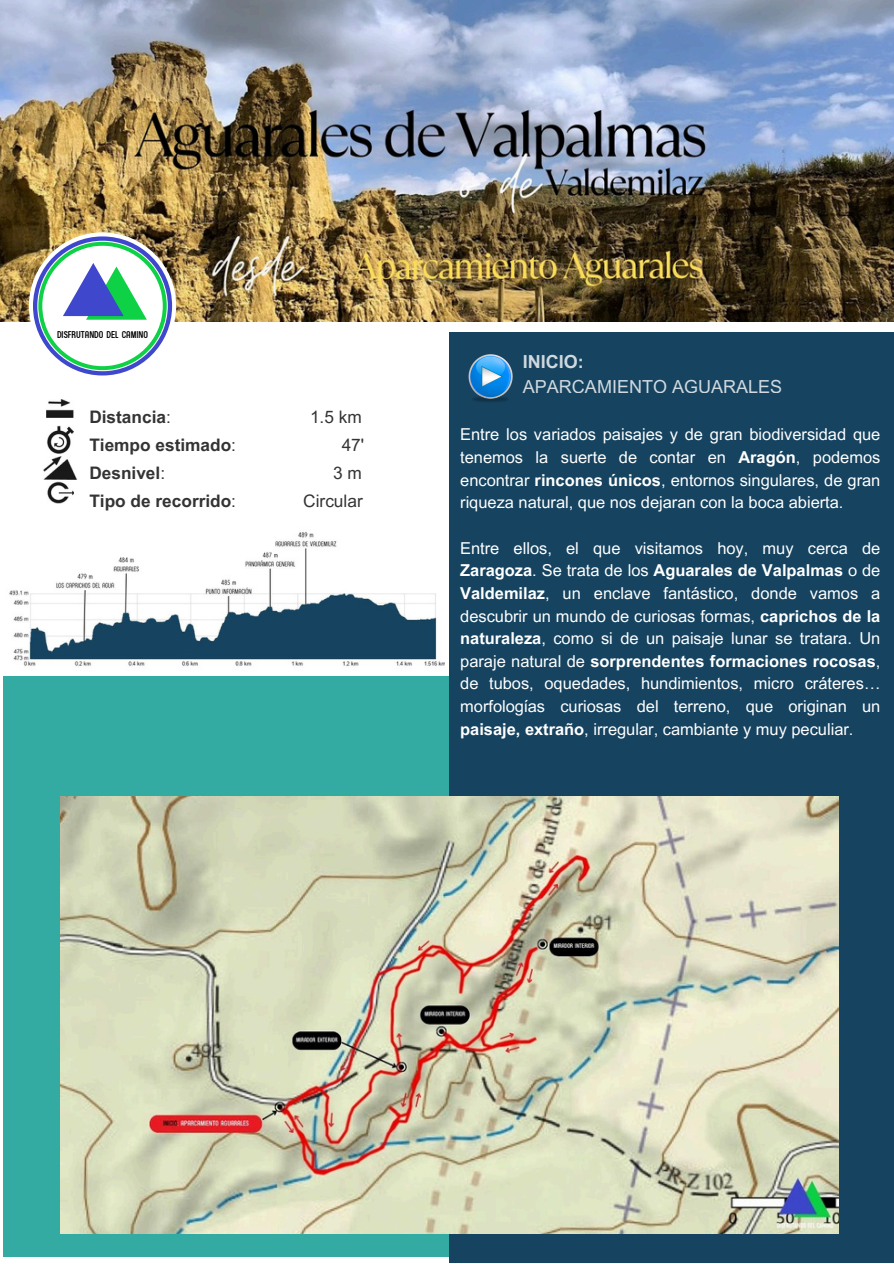
<style>
.page{position:relative;width:894px;height:1264px;background:#fff}
.page>*{position:absolute;margin:0;border:0;box-sizing:border-box;transform-origin:0 0}
.t1{font:18px "Arial MT Pro";color:#fff}
.t2{font:700 18px "Arial MT Pro";color:#fff}
.t3{font:700 17.25px "Arial MT Pro";color:#000}
.t4{font:17.25px "Arial MT Pro";color:#000}
.t5{font:16.35px/22.6px "Arial MT Pro";color:#fff;text-align:justify}
.t6{font:700 9.6px "Arch TH Cond";color:#000}
.s1{font-weight:400}
.s2{font-weight:700}
</style>
<div class="page">
<img style="left:0;top:0;width:893px;height:321px">
<div style="left:29px;top:232px;width:147px;height:147px;background:#fff;border-radius:50%"></div>
<svg style="left:33px;top:236px;width:139px;height:139px"></svg>
<div style="left:449px;top:333px;width:444px;height:929px;background:#154360"></div>
<img style="left:468px;top:354px;width:45px;height:48px">
<div style="left:4px;top:676px;width:445px;height:580px;background:#34aba2"></div>
<img style="left:60px;top:796px;width:777px;height:437px">
<img style="left:46px;top:400px;width:28px;height:18px">
<img style="left:47px;top:425px;width:27px;height:28px">
<img style="left:43px;top:456px;width:34px;height:23px">
<img style="left:47px;top:481px;width:27px;height:23px">
<img style="left:9px;top:532px;width:435px;height:134px">
<p class="t6" style="left:57px;top:328px;width:93px">DISFRUTANDO DEL CAMINO</p>
<p class="t3" style="left:89px;top:410px;width:83px">Distancia<span class="s1">:</span></p>
<p class="t4" style="left:310px;top:410px;width:53px">1.5 km</p>
<p class="t3" style="left:89px;top:438px;width:148px">Tiempo estimado<span class="s1">:</span></p>
<p class="t4" style="left:341px;top:438px;width:24px">47'</p>
<p class="t3" style="left:89px;top:466px;width:77px">Desnivel<span class="s1">:</span></p>
<p class="t4" style="left:333px;top:466px;width:30px">3 m</p>
<p class="t3" style="left:89px;top:494px;width:148px">Tipo de recorrido<span class="s1">:</span></p>
<p class="t4" style="left:303px;top:494px;width:61px">Circular</p>
<p class="t2" style="left:522px;top:355px;width:63px">INICIO:</p>
<p class="t1" style="left:522px;top:379px;width:261px">APARCAMIENTO AGUARALES</p>
<p class="t5" style="left:460px;top:425px;width:421px">Entre los variados paisajes y de gran biodiversidad que tenemos la suerte de contar en <span class="s2">Aragón</span>, podemos encontrar <span class="s2">rincones únicos</span>, entornos singulares, de gran riqueza natural, que nos dejaran con la boca abierta.</p>
<p class="t5" style="left:460px;top:538px;width:421px">Entre ellos, el que visitamos hoy, muy cerca de <span class="s2">Zaragoza</span>. Se trata de los <span class="s2">Aguarales de Valpalmas</span> o de <span class="s2">Valdemilaz</span>, un enclave fantástico, donde vamos a descubrir un mundo de curiosas formas, <span class="s2">caprichos de la naturaleza</span>, como si de un paisaje lunar se tratara. Un paraje natural de <span class="s2">sorprendentes formaciones rocosas</span>, de tubos, oquedades, hundimientos, micro cráteres… morfologías curiosas del terreno, que originan un <span class="s2">paisaje, extraño</span>, irregular, cambiante y muy peculiar.</p>
</div>
